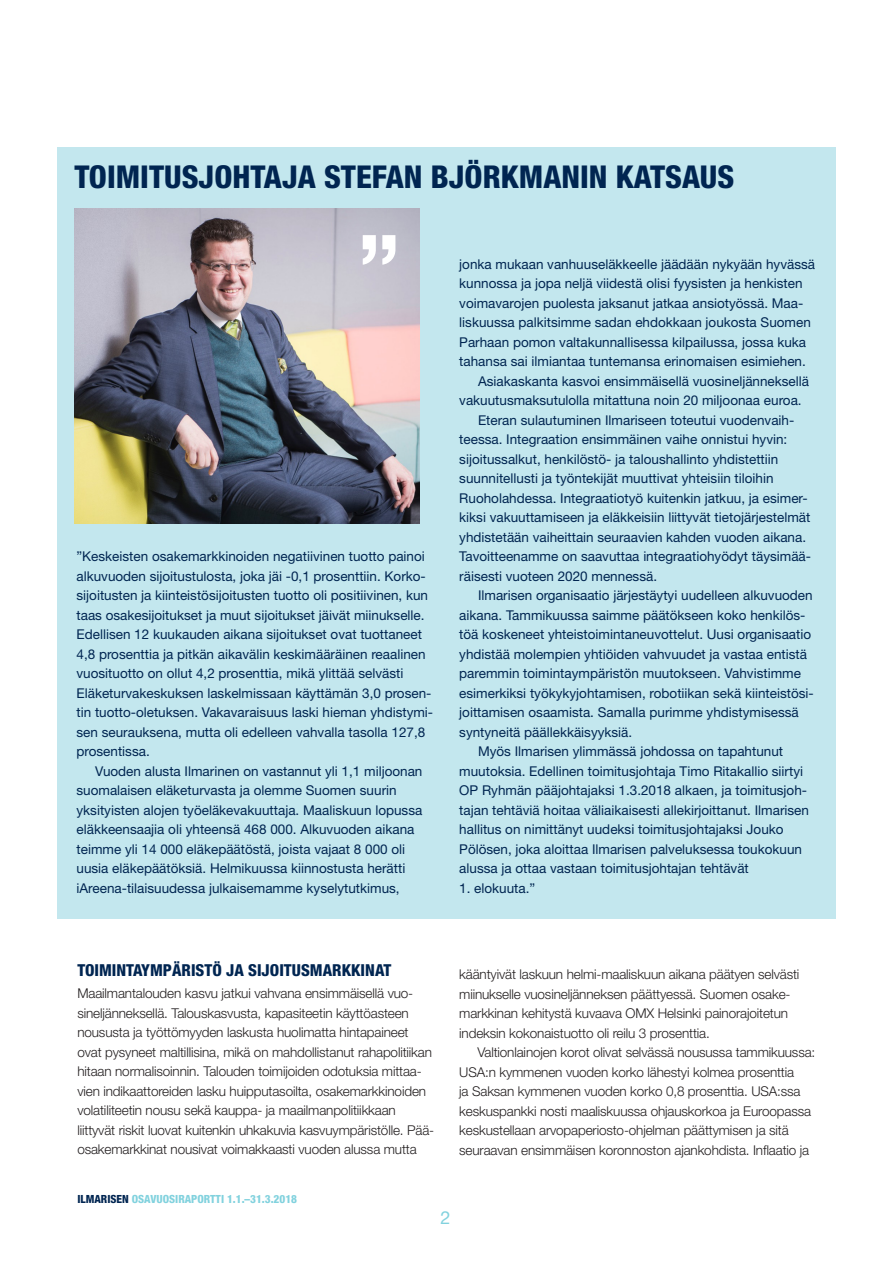
<style>
.page{position:relative;width:893px;height:1263px;background:#fff}
.page>*{position:absolute;margin:0;border:0;box-sizing:border-box;transform-origin:0 0}
.Leipis{font:800 condensed 31.5px "Helvetica Neue LT";color:#002551}
.t1{font:18px "Helvetica Neue LT";color:#82d2de}
.Leipis-2{font:800 condensed 16.5px "Helvetica Neue LT";color:#002551}
.Leipis-3{font:13.5px "Helvetica Neue LT";color:#002551}
.Leipis-4{font:300 13.5px/19.5px "Helvetica Neue LT";letter-spacing:-.01em;color:#231f20}
.Leipis-5{font:800 condensed 11.25px "Helvetica Neue LT";color:#82d2de}
.s1{color:#002551}
</style>
<div class="page">
<div style="left:57px;top:147px;width:779px;height:771px;background:#c3e7ee"></div>
<img style="left:74px;top:208px;width:346px;height:316px">
<svg style="left:363px;top:235px;width:33px;height:30px"></svg>
<p class="Leipis" style="left:74px;top:158px;width:661px">TOIMITUSJOHTAJA STEFAN BJÖRKMANIN KATSAUS</p>
<p class="Leipis-3" style="left:77px;top:548px;width:350px">”Keskeisten osakemarkkinoiden negatiivinen tuotto painoi</p>
<p class="Leipis-3" style="left:77px;top:568px;width:351px">alkuvuoden sijoitustulosta, joka jäi -0,1 prosenttiin. Korko-</p>
<p class="Leipis-3" style="left:77px;top:587px;width:353px">sijoitusten ja kiinteistösijoitusten tuotto oli positiivinen, kun</p>
<p class="Leipis-3" style="left:77px;top:607px;width:350px">taas osakesijoitukset ja muut sijoitukset jäivät miinukselle.</p>
<p class="Leipis-3" style="left:77px;top:626px;width:347px">Edellisen 12 kuukauden aikana sijoitukset ovat tuottaneet</p>
<p class="Leipis-3" style="left:77px;top:646px;width:351px">4,8 prosenttia ja pitkän aikavälin keskimääräinen reaalinen</p>
<p class="Leipis-3" style="left:77px;top:665px;width:328px">vuosituotto on ollut 4,2 prosenttia, mikä ylittää selvästi</p>
<p class="Leipis-3" style="left:77px;top:685px;width:356px">Eläketurvakeskuksen laskelmissaan käyttämän 3,0 prosen-</p>
<p class="Leipis-3" style="left:77px;top:704px;width:358px">tin tuotto-oletuksen. Vakavaraisuus laski hieman yhdistymi-</p>
<p class="Leipis-3" style="left:77px;top:724px;width:350px">sen seurauksena, mutta oli edelleen vahvalla tasolla 127,8</p>
<p class="Leipis-3" style="left:77px;top:743px;width:75px">prosentissa.</p>
<p class="Leipis-3" style="left:95px;top:763px;width:329px">Vuoden alusta Ilmarinen on vastannut yli 1,1 miljoonan</p>
<p class="Leipis-3" style="left:77px;top:782px;width:322px">suomalaisen eläketurvasta ja olemme Suomen suurin</p>
<p class="Leipis-3" style="left:77px;top:802px;width:347px">yksityisten alojen työeläkevakuuttaja. Maaliskuun lopussa</p>
<p class="Leipis-3" style="left:77px;top:821px;width:339px">eläkkeensaajia oli yhteensä 468 000. Alkuvuoden aikana</p>
<p class="Leipis-3" style="left:77px;top:841px;width:330px">teimme yli 14 000 eläkepäätöstä, joista vajaat 8 000 oli</p>
<p class="Leipis-3" style="left:77px;top:860px;width:330px">uusia eläkepäätöksiä. Helmikuussa kiinnostusta herätti</p>
<p class="Leipis-3" style="left:77px;top:880px;width:325px">iAreena-tilaisuudessa julkaisemamme kyselytutkimus,</p>
<p class="Leipis-3" style="left:459px;top:256px;width:357px">jonka mukaan vanhuuseläkkeelle jäädään nykyään hyvässä</p>
<p class="Leipis-3" style="left:459px;top:275px;width:345px">kunnossa ja jopa neljä viidestä olisi fyysisten ja henkisten</p>
<p class="Leipis-3" style="left:459px;top:295px;width:346px">voimavarojen puolesta jaksanut jatkaa ansiotyössä. Maa-</p>
<p class="Leipis-3" style="left:459px;top:314px;width:353px">liskuussa palkitsimme sadan ehdokkaan joukosta Suomen</p>
<p class="Leipis-3" style="left:459px;top:334px;width:348px">Parhaan pomon valtakunnallisessa kilpailussa, jossa kuka</p>
<p class="Leipis-3" style="left:459px;top:353px;width:348px">tahansa sai ilmiantaa tuntemansa erinomaisen esimiehen.</p>
<p class="Leipis-3" style="left:478px;top:373px;width:333px">Asiakaskanta kasvoi ensimmäisellä vuosineljänneksellä</p>
<p class="Leipis-3" style="left:459px;top:392px;width:344px">vakuutusmaksutulolla mitattuna noin 20 miljoonaa euroa.</p>
<p class="Leipis-3" style="left:478px;top:412px;width:318px">Eteran sulautuminen Ilmariseen toteutui vuodenvaih-</p>
<p class="Leipis-3" style="left:459px;top:431px;width:330px">teessa. Integraation ensimmäinen vaihe onnistui hyvin:</p>
<p class="Leipis-3" style="left:459px;top:451px;width:321px">sijoitussalkut, henkilöstö- ja taloushallinto yhdistettiin</p>
<p class="Leipis-3" style="left:459px;top:470px;width:316px">suunnitellusti ja työntekijät muuttivat yhteisiin tiloihin</p>
<p class="Leipis-3" style="left:459px;top:490px;width:350px">Ruoholahdessa. Integraatiotyö kuitenkin jatkuu, ja esimer-</p>
<p class="Leipis-3" style="left:459px;top:509px;width:353px">kiksi vakuuttamiseen ja eläkkeisiin liittyvät tietojärjestelmät</p>
<p class="Leipis-3" style="left:459px;top:529px;width:348px">yhdistetään vaiheittain seuraavien kahden vuoden aikana.</p>
<p class="Leipis-3" style="left:459px;top:548px;width:353px">Tavoitteenamme on saavuttaa integraatiohyödyt täysimää-</p>
<p class="Leipis-3" style="left:459px;top:568px;width:199px">räisesti vuoteen 2020 mennessä.</p>
<p class="Leipis-3" style="left:478px;top:587px;width:336px">Ilmarisen organisaatio järjestäytyi uudelleen alkuvuoden</p>
<p class="Leipis-3" style="left:459px;top:607px;width:348px">aikana. Tammikuussa saimme päätökseen koko henkilös-</p>
<p class="Leipis-3" style="left:459px;top:626px;width:353px">töä koskeneet yhteistoimintaneuvottelut. Uusi organisaatio</p>
<p class="Leipis-3" style="left:459px;top:646px;width:349px">yhdistää molempien yhtiöiden vahvuudet ja vastaa entistä</p>
<p class="Leipis-3" style="left:459px;top:665px;width:343px">paremmin toimintaympäristön muutokseen. Vahvistimme</p>
<p class="Leipis-3" style="left:459px;top:685px;width:356px">esimerkiksi työkykyjohtamisen, robotiikan sekä kiinteistösi-</p>
<p class="Leipis-3" style="left:459px;top:704px;width:341px">joittamisen osaamista. Samalla purimme yhdistymisessä</p>
<p class="Leipis-3" style="left:459px;top:724px;width:175px">syntyneitä päällekkäisyyksiä.</p>
<p class="Leipis-3" style="left:478px;top:743px;width:307px">Myös Ilmarisen ylimmässä johdossa on tapahtunut</p>
<p class="Leipis-3" style="left:459px;top:763px;width:345px">muutoksia. Edellinen toimitusjohtaja Timo Ritakallio siirtyi</p>
<p class="Leipis-3" style="left:459px;top:782px;width:349px">OP Ryhmän pääjohtajaksi 1.3.2018 alkaen, ja toimitusjoh-</p>
<p class="Leipis-3" style="left:459px;top:802px;width:351px">tajan tehtäviä hoitaa väliaikaisesti allekirjoittanut. Ilmarisen</p>
<p class="Leipis-3" style="left:459px;top:821px;width:326px">hallitus on nimittänyt uudeksi toimitusjohtajaksi Jouko</p>
<p class="Leipis-3" style="left:459px;top:841px;width:344px">Pölösen, joka aloittaa Ilmarisen palveluksessa toukokuun</p>
<p class="Leipis-3" style="left:459px;top:860px;width:291px">alussa ja ottaa vastaan toimitusjohtajan tehtävät</p>
<p class="Leipis-3" style="left:459px;top:880px;width:78px">1. elokuuta.”</p>
<p class="Leipis-2" style="left:77px;top:959px;width:316px">TOIMINTAYMPÄRISTÖ JA SIJOITUSMARKKINAT</p>
<p class="Leipis-4" style="left:77px;top:983px;width:358px">Maailmantalouden kasvu jatkui vahvana ensimmäisellä vuo&shy;sineljänneksellä. Talouskasvusta, kapasiteetin käyttöasteen noususta ja työttömyyden laskusta huolimatta hintapaineet ovat pysyneet maltillisina, mikä on mahdollistanut rahapolitiikan hitaan normalisoinnin. Talouden toimijoiden odotuksia mittaa&shy;vien indikaattoreiden lasku huipputasoilta, osakemarkkinoiden volatiliteetin nousu sekä kauppa- ja maailmanpolitiikkaan liittyvät riskit luovat kuitenkin uhkakuvia kasvuympäristölle. Pää&shy;osakemarkkinat nousivat voimakkaasti vuoden alussa mutta</p>
<p class="Leipis-4" style="left:459px;top:965px;width:342px">kääntyivät laskuun helmi-maaliskuun aikana päätyen selvästi miinukselle vuosineljänneksen päättyessä. Suomen osake&shy;markkinan kehitystä kuvaava OMX Helsinki painorajoitetun indeksin kokonaistuotto oli reilu 3 prosenttia.</p>
<p class="Leipis-4" style="left:459px;top:1043px;width:358px;text-indent:18px">Valtionlainojen korot olivat selvässä nousussa tammikuussa:<br>USA:n kymmenen vuoden korko lähestyi kolmea prosenttia<br>ja Saksan kymmenen vuoden korko 0,8 prosenttia. USA:ssa keskuspankki nosti maaliskuussa ohjauskorkoa ja Euroopassa keskustellaan arvopaperiosto-ohjelman päättymisen ja sitä seuraavan ensimmäisen koronnoston ajankohdista. Inflaatio ja</p>
<p class="Leipis-5" style="left:77px;top:1191px;width:221px"><span class="s1">ILMARISEN</span> OSAVUOSIRAPORTTI 1.1.–31.3.2018</p>
<h2 class="t1" style="left:440px;top:1207px;width:12px">2</h2>
</div>
